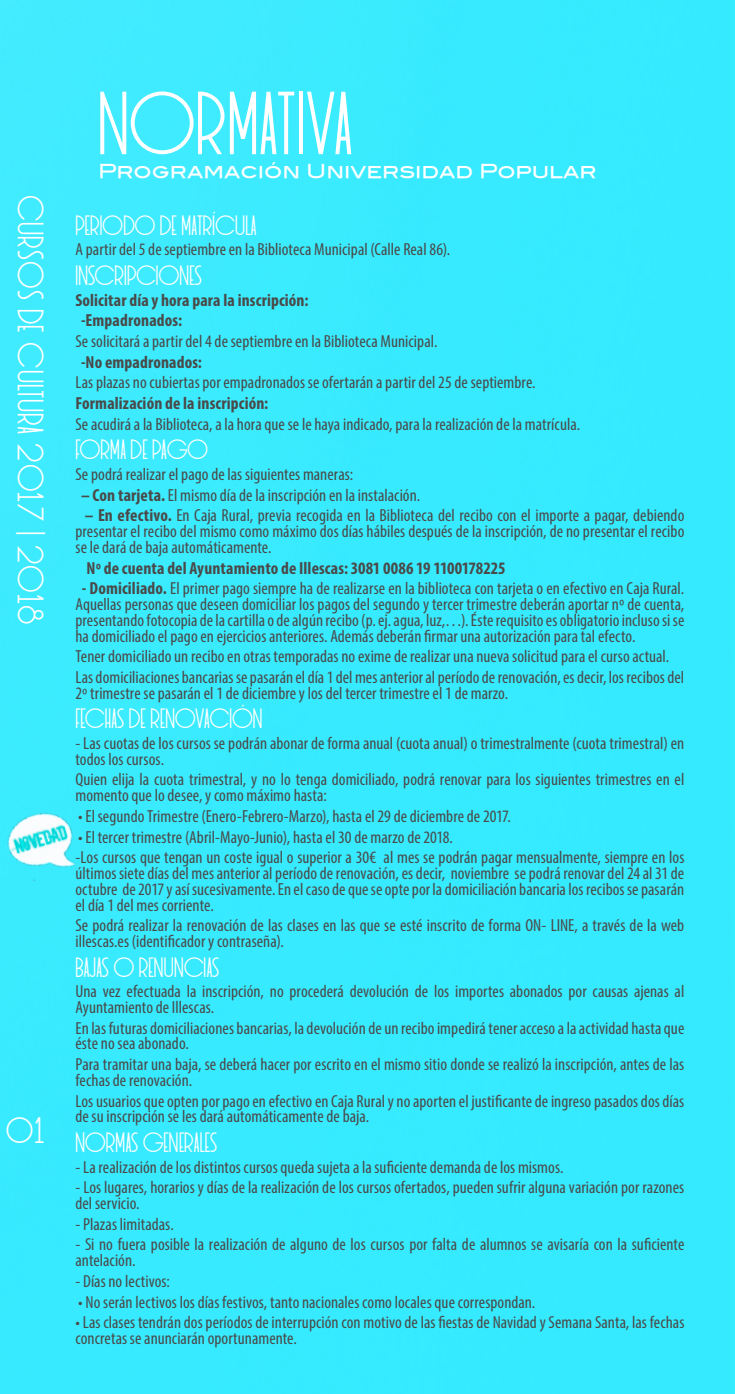
<style>
.page{position:relative;width:735px;height:1394px;background:#fff}
.page>*{position:absolute;margin:0;border:0;box-sizing:border-box;transform-origin:0 0}
.t1{font:89.25px "Red Flowers";color:#fff}
.t2{font:36.75px "Red Flowers";letter-spacing:.025em;color:#fff}
.t3{font:28px "Red Flowers";letter-spacing:-.01em;color:#fff}
.t4{font:19.25px "Blair Md ITCTT Medium";color:#fff}
.t5{font:condensed 17.5px/15.8px "Myriad Pro";letter-spacing:.005em;color:#4a4a49}
.t6{font:700 condensed 17.5px/20.7px "Myriad Pro";letter-spacing:.005em;color:#4a4a49}
.s1{font-weight:700}
</style>
<div class="page">
<div style="left:0;top:0;width:734px;height:1394px;background:#37eaff"></div>
<img style="left:0;top:794px;width:91px;height:96px">
<h2 class="t2" style="left:52px;top:195px;width:431px;rotate:90deg">CURSOS DE CULTURA 2017 | 2018</h2>
<h2 class="t2" style="left:6px;top:1109px;width:40px">01</h2>
<h1 class="t1" style="left:98px;top:71px;width:257px">NORMATIVA</h1>
<p class="t4" style="left:98px;top:155px;width:500px">Programación Universidad Popular</p>
<h3 class="t3" style="left:75px;top:209px;width:183px">PERIODO DE MATRÍCULA</h3>
<p class="t5" style="left:75px;top:242px;width:376px">A partir del 5 de septiembre en la Biblioteca Municipal (Calle Real 86).</p>
<h3 class="t3" style="left:75px;top:259px;width:128px">INSCRIPCIONES</h3>
<p class="t6" style="left:81px;top:289px;width:229px;text-indent:-6px">Solicitar día y hora para la inscripción: -Empadronados:</p>
<p class="t5" style="left:75px;top:333px;width:363px">Se solicitará a partir del 4 de septiembre en la Biblioteca Municipal.</p>
<p class="t6" style="left:81px;top:351px;width:122px">-No empadronados:</p>
<p class="t5" style="left:75px;top:375px;width:461px">Las plazas no cubiertas por empadronados se ofertarán a partir del 25 de septiembre.</p>
<p class="t6" style="left:75px;top:393px;width:194px">Formalización de la inscripción:</p>
<p class="t5" style="left:75px;top:416px;width:506px">Se acudirá a la Biblioteca, a la hora que se le haya indicado, para la realización de la matrícula.</p>
<h3 class="t3" style="left:75px;top:433px;width:134px">FORMA DE PAGO</h3>
<p class="t5" style="left:75px;top:466px;width:279px">Se podrá realizar el pago de las siguientes maneras:</p>
<p class="t5" style="left:81px;top:487px;width:340px"><span class="s1">– Con tarjeta.</span> El mismo día de la inscripción en la instalación.</p>
<p class="t5" style="left:75px;top:508px;width:610px;text-align:justify;text-indent:9px"><span class="s1">– En efectivo.</span> En Caja Rural, previa recogida en la Biblioteca del recibo con el importe a pagar, debiendo presentar el recibo del mismo como máximo dos días hábiles después de la inscripción, de no presentar el recibo se le dará de baja automáticamente.</p>
<p class="t6" style="left:87px;top:557px;width:420px">Nº de cuenta del Ayuntamiento de Illescas: 3081 0086 19 1100178225</p>
<p class="t5" style="left:75px;top:580px;width:610px;text-align:justify;text-indent:6px"><span class="s1">- Domiciliado.</span> El primer pago siempre ha de realizarse en la biblioteca con tarjeta o en efectivo en Caja Rural.<br>Aquellas personas que deseen domiciliar los pagos del segundo y tercer trimestre deberán aportar nº de cuenta, presentando fotocopia de la cartilla o de algún recibo (p. ej. agua, luz,…). Éste requisito es obligatorio incluso si se ha domiciliado el pago en ejercicios anteriores. Además deberán firmar una autorización para tal efecto.</p>
<p class="t5" style="left:75px;top:646px;width:610px;line-height:20.7px">Tener domiciliado un recibo en otras temporadas no exime de realizar una nueva solicitud para el curso actual.<br>Las domiciliaciones bancarias se pasarán el día 1 del mes anterior al período de renovación, es decir, los recibos del</p>
<p class="t5" style="left:75px;top:685px;width:434px">2º trimestre se pasarán el 1 de diciembre y los del tercer trimestre el 1 de marzo.</p>
<h3 class="t3" style="left:75px;top:702px;width:188px">FECHAS DE RENOVACIÓN</h3>
<p class="t5" style="left:75px;top:735px;width:610px">- Las cuotas de los cursos se podrán abonar de forma anual (cuota anual) o trimestralmente (cuota trimestral) en todos los cursos.</p>
<p class="t5" style="left:75px;top:772px;width:610px">Quien elija la cuota trimestral, y no lo tenga domiciliado, podrá renovar para los siguientes trimestres en el momento que lo desee, y como máximo hasta:</p>
<p class="t5" style="left:78px;top:808px;width:434px">• El segundo Trimestre (Enero-Febrero-Marzo), hasta el 29 de diciembre de 2017.</p>
<p class="t5" style="left:75px;top:826px;width:610px;line-height:20.7px">• El tercer trimestre (Abril-Mayo-Junio), hasta el 30 de marzo de 2018.<br>-Los cursos que tengan un coste igual o superior a 30€ al mes se podrán pagar mensualmente, siempre en los</p>
<p class="t5" style="left:75px;top:865px;width:610px;text-align:justify">últimos siete días del mes anterior al período de renovación, es decir, noviembre se podrá renovar del 24 al 31 de octubre de 2017 y así sucesivamente. En el caso de que se opte por la domiciliación bancaria los recibos se pasarán el día 1 del mes corriente.</p>
<p class="t5" style="left:75px;top:917px;width:610px">Se podrá realizar la renovación de las clases en las que se esté inscrito de forma ON- LINE, a través de la web illescas.es (identificador y contraseña).</p>
<h3 class="t3" style="left:75px;top:951px;width:145px">BAJAS O RENUNCIAS</h3>
<p class="t5" style="left:75px;top:983px;width:610px">Una vez efectuada la inscripción, no procederá devolución de los importes abonados por causas ajenas al<br>Ayuntamiento de Illescas.</p>
<p class="t5" style="left:75px;top:1020px;width:610px">En las futuras domiciliaciones bancarias, la devolución de un recibo impedirá tener acceso a la actividad hasta que éste no sea abonado.</p>
<p class="t5" style="left:75px;top:1056px;width:610px">Para tramitar una baja, se deberá hacer por escrito en el mismo sitio donde se realizó la inscripción, antes de las fechas de renovación.</p>
<p class="t5" style="left:75px;top:1093px;width:610px">Los usuarios que opten por pago en efectivo en Caja Rural y no aporten el justificante de ingreso pasados dos días de su inscripción se les dará automáticamente de baja.</p>
<h3 class="t3" style="left:75px;top:1126px;width:143px">NORMAS GENERALES</h3>
<p class="t5" style="left:75px;top:1159px;width:489px">- La realización de los distintos cursos queda sujeta a la suficiente demanda de los mismos.</p>
<p class="t5" style="left:75px;top:1179px;width:610px">- Los lugares, horarios y días de la realización de los cursos ofertados, pueden sufrir alguna variación por razones del servicio.</p>
<p class="t5" style="left:75px;top:1216px;width:100px">- Plazas limitadas.</p>
<p class="t5" style="left:75px;top:1236px;width:610px">- Si no fuera posible la realización de alguno de los cursos por falta de alumnos se avisaría con la suficiente antelación.</p>
<p class="t5" style="left:75px;top:1273px;width:96px">- Días no lectivos:</p>
<p class="t5" style="left:78px;top:1294px;width:458px">• No serán lectivos los días festivos, tanto nacionales como locales que correspondan.</p>
<p class="t5" style="left:75px;top:1314px;width:610px">• Las clases tendrán dos períodos de interrupción con motivo de las fiestas de Navidad y Semana Santa, las fechas concretas se anunciarán oportunamente.</p>
</div>
